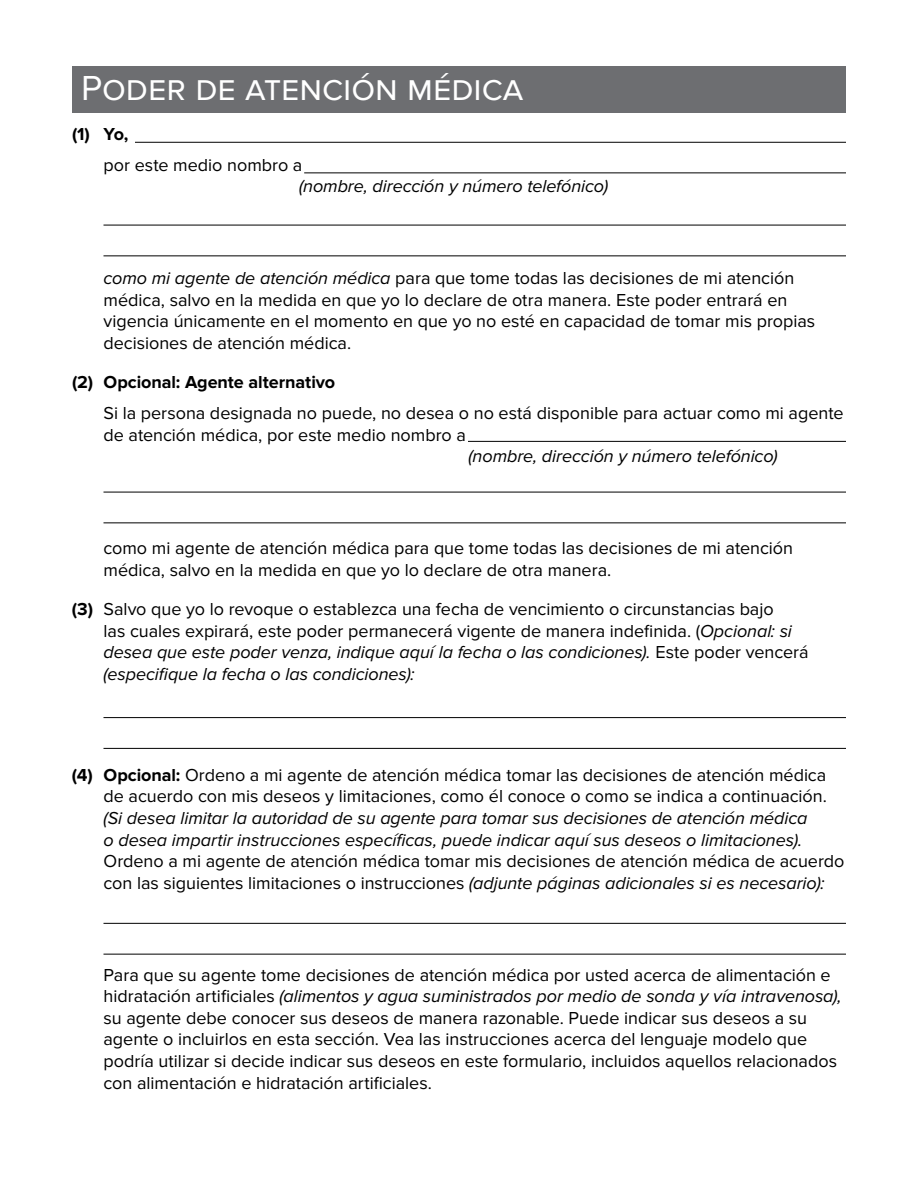
<style>
.page{position:relative;width:918px;height:1188px;background:#fff}
.page>*{position:absolute;margin:0;border:0;box-sizing:border-box;transform-origin:0 0}
.t1{font:36px "Proxima Nova";color:#fff}
.t2{font:18px/21.6px "Proxima Nova";color:#000}
.t3{font:italic 18px "Proxima Nova";letter-spacing:-.005em;color:#000}
.t4{font:700 18px "Proxima Nova";letter-spacing:-.005em;color:#000}
.s1{font-weight:700}
.s2{font-style:italic}
</style>
<div class="page">
<hr style="left:104px;top:954px;width:742px;height:1px;background:#000">
<hr style="left:104px;top:923px;width:742px;height:1px;background:#000">
<hr style="left:104px;top:748px;width:742px;height:1px;background:#000">
<hr style="left:104px;top:717px;width:742px;height:1px;background:#000">
<hr style="left:104px;top:522px;width:742px;height:1px;background:#000">
<hr style="left:104px;top:492px;width:742px;height:1px;background:#000">
<hr style="left:468px;top:441px;width:378px;height:1px;background:#000">
<hr style="left:104px;top:255px;width:742px;height:1px;background:#000">
<hr style="left:104px;top:225px;width:742px;height:1px;background:#000">
<hr style="left:304px;top:172px;width:542px;height:1px;background:#000">
<hr style="left:135px;top:142px;width:711px;height:1px;background:#000">
<div style="left:72px;top:66px;width:774px;height:46px;background:#6d6e71"></div>
<h2 class="t1" style="left:81px;top:68px;width:444px">Poder de atención médica</h2>
<p class="t2" style="left:104px;top:119px;width:200px;line-height:30.6px;text-indent:-32px"><span class="s1">(1) Yo,<br></span>por este medio nombro a</p>
<p class="t3" style="left:299px;top:176px;width:311px">(nombre, dirección y número telefónico)</p>
<p class="t2" style="left:104px;top:268px;width:713px"><span class="s2">como mi agente de atención médica</span> para que tome todas las decisiones de mi atención médica, salvo en la medida en que yo lo declare de otra manera. Este poder entrará en vigencia únicamente en el momento en que yo no esté en capacidad de tomar mis propias decisiones de atención médica.</p>
<p class="t4" style="left:72px;top:374px;width:265px">(2) Opcional: Agente alternativo</p>
<p class="t2" style="left:104px;top:403px;width:742px">Si la persona designada no puede, no desea o no está disponible para actuar como mi agente</p>
<p class="t2" style="left:104px;top:424px;width:364px">de atención médica, por este medio nombro a</p>
<p class="t3" style="left:469px;top:446px;width:311px">(nombre, dirección y número telefónico)</p>
<p class="t2" style="left:103px;top:538px;width:691px">como mi agente de atención médica para que tome todas las decisiones de mi atención médica, salvo en la medida en que yo lo declare de otra manera.</p>
<p class="t2" style="left:104px;top:599px;width:707px;text-indent:-32px"><span class="s1">(3)</span> Salvo que yo lo revoque o establezca una fecha de vencimiento o circunstancias bajo<br>las cuales expirará, este poder permanecerá vigente de manera indefnida. (<span class="s2">Opcional: si desea que este poder venza, indique aquí la fecha o las condiciones).</span> Este poder vencerá <span class="s2">(especifque la fecha o las condiciones):</span></p>
<p class="t2" style="left:103px;top:764px;width:743px;text-indent:-32px"><span class="s1">(4) Opcional:</span> Ordeno a mi agente de atención médica tomar las decisiones de atención médica de acuerdo con mis deseos y limitaciones, como él conoce o como se indica a continuación. <span class="s2">(Si desea limitar la autoridad de su agente para tomar sus decisiones de atención médica<br>o desea impartir instrucciones específcas, puede indicar aquí sus deseos o limitaciones).<br></span>Ordeno a mi agente de atención médica tomar mis decisiones de atención médica de acuerdo con las siguientes limitaciones o instrucciones <span class="s2">(adjunte páginas adicionales si es necesario):</span></p>
<p class="t2" style="left:104px;top:964px;width:740px">Para que su agente tome decisiones de atención médica por usted acerca de alimentación e hidratación artifciales <span class="s2">(alimentos y agua suministrados por medio de sonda y vía intravenosa), </span>su agente debe conocer sus deseos de manera razonable. Puede indicar sus deseos a su agente o incluirlos en esta sección. Vea las instrucciones acerca del lenguaje modelo que podría utilizar si decide indicar sus deseos en este formulario, incluidos aquellos relacionados con alimentación e hidratación artifciales.</p>
</div>
